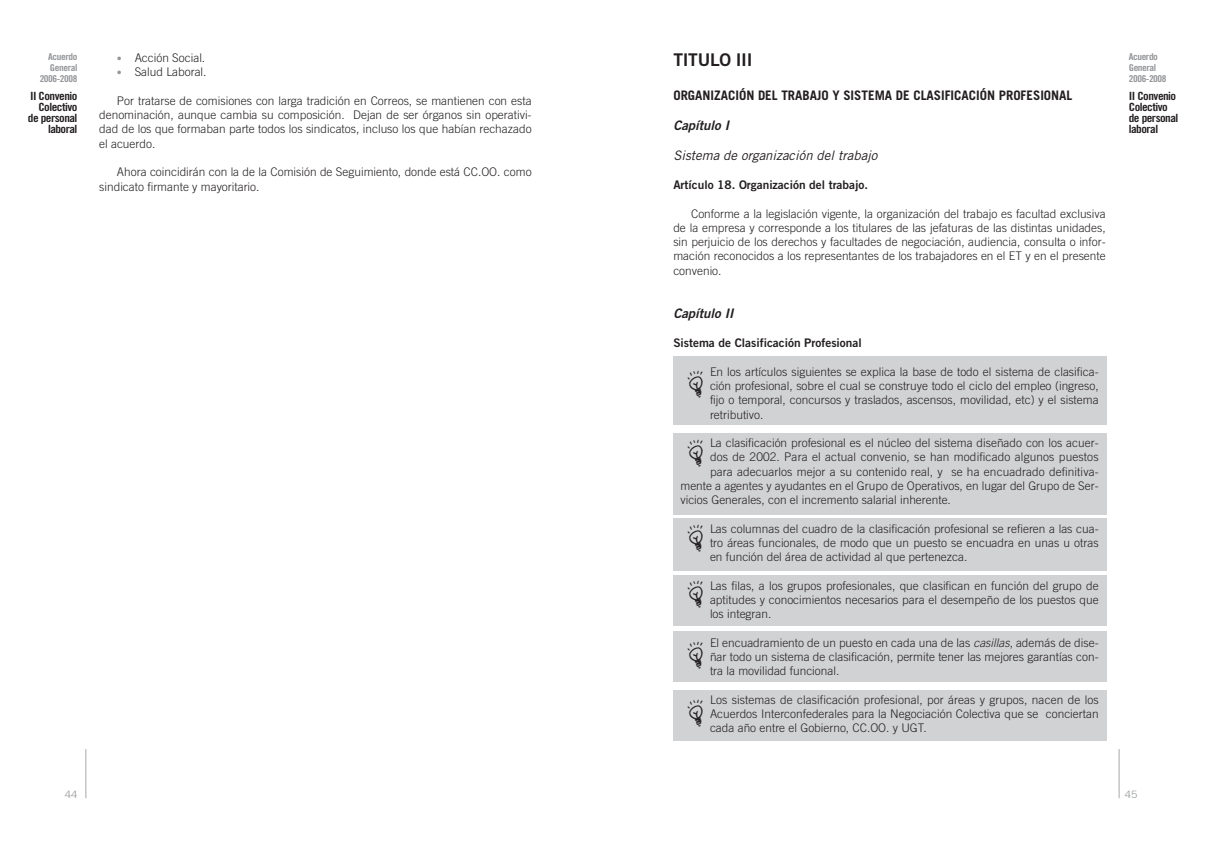
<style>
.page{position:relative;width:1205px;height:851px;background:#fff}
.page>*{position:absolute;margin:0;border:0;box-sizing:border-box;transform-origin:0 0}
.t1{font:17.5px "Trade Gothic LT Std Bd 2";letter-spacing:-.02em;color:#231f20}
.t2{font:700 13.12px "Trade Gothic LT Std";color:#231f20}
.t3{font:italic 13.12px "Trade Gothic LT Std";color:#231f20}
.t4{font:13.12px "Trade Gothic LT Std Bd 2 Obl";color:#231f20}
.t5{font:300 11.88px/14.2px "Trade Gothic LT Std";color:#231f20;text-align:justify}
.t6{font:11.88px "Trade Gothic LT Std Bd 2";color:#231f20}
.t7{font:11.38px/11px "Trade Gothic LT Std Bd Cn 20";letter-spacing:-.04em;color:#231f20;scale:1.12 1}
.t8{font:300 10.12px "Trade Gothic LT Std";color:#939598;scale:1.12 1}
.t9{font:9.38px/11px "Trade Gothic LT Std Bd Cn 20";letter-spacing:-.04em;color:#939598;scale:1.12 1}
.s1{font-size:10px;color:#939598}
.s2{font-style:italic}
</style>
<div class="page">
<div style="left:673px;top:690px;width:433px;height:50px;background:#d1d2d4"></div>
<div style="left:673px;top:631px;width:433px;height:51px;background:#d1d2d4"></div>
<div style="left:673px;top:574px;width:433px;height:51px;background:#d1d2d4"></div>
<div style="left:673px;top:518px;width:433px;height:52px;background:#d1d2d4"></div>
<div style="left:673px;top:433px;width:433px;height:81px;background:#d1d2d4"></div>
<div style="left:673px;top:356px;width:433px;height:69px;background:#d1d2d4"></div>
<hr style="left:1119px;top:749px;width:1px;height:49px;background:#a8a9ad">
<hr style="left:86px;top:749px;width:1px;height:49px;background:#a8a9ad">
<p class="t9" style="left:40px;top:52px;width:35px;text-align:right">Acuerdo<br>General<br>2006-2008</p>
<p class="t7" style="left:28px;top:92px;width:46px;text-align:right">II Convenio<br>Colectivo de personal laboral</p>
<p class="t5" style="left:117px;top:52px;width:90px"><span class="s1">•</span> Acción Social.</p>
<p class="t5" style="left:117px;top:66px;width:91px"><span class="s1">•</span> Salud Laboral.</p>
<p class="t5" style="left:99px;top:95px;width:434px;text-indent:18px">Por tratarse de comisiones con larga tradición en Correos, se mantienen con esta denominación, aunque cambia su composición. Dejan de ser órganos sin operativi&shy;dad de los que formaban parte todos los sindicatos, incluso los que habían rechazado el acuerdo.</p>
<p class="t5" style="left:99px;top:166px;width:434px;text-indent:18px">Ahora coincidirán con la de la Comisión de Seguimiento, donde está CC.OO. como sindicato firmante y mayoritario.</p>
<p class="t8" style="left:65px;top:790px;width:13px">44</p>
<h1 class="t1" style="left:673px;top:54px;width:81px">TITULO III</h1>
<p class="t2" style="left:673px;top:90px;width:400px">ORGANIZACIÓN DEL TRABAJO Y SISTEMA DE CLASIFICACIÓN PROFESIONAL</p>
<p class="t4" style="left:673px;top:120px;width:57px">Capítulo I</p>
<p class="t3" style="left:673px;top:150px;width:206px">Sistema de organización del trabajo</p>
<p class="t6" style="left:673px;top:180px;width:196px">Artículo 18. Organización del trabajo.</p>
<p class="t5" style="left:673px;top:207px;width:434px;text-indent:18px">Conforme a la legislación vigente, la organización del trabajo es facultad exclusiva de la empresa y corresponde a los titulares de las jefaturas de las distintas unidades, sin perjuicio de los derechos y facultades de negociación, audiencia, consulta o infor&shy;mación reconocidos a los representantes de los trabajadores en el ET y en el presente convenio.</p>
<p class="t4" style="left:673px;top:309px;width:62px">Capítulo II</p>
<p class="t6" style="left:673px;top:339px;width:190px">Sistema de Clasificación Profesional</p>
<p class="t5" style="left:710px;top:365px;width:390px">En los artículos siguientes se explica la base de todo el sistema de clasifica&shy;ción profesional, sobre el cual se construye todo el ciclo del empleo (ingreso, fijo o temporal, concursos y traslados, ascensos, movilidad, etc) y el sistema retributivo.</p>
<p class="t5" style="left:710px;top:437px;width:390px">La clasificación profesional es el núcleo del sistema diseñado con los acuer-</p>
<p class="t5" style="left:710px;top:451px;width:390px">dos de 2002. Para el actual convenio, se han modificado algunos puestos</p>
<p class="t5" style="left:710px;top:465px;width:390px">para adecuarlos mejor a su contenido real, y se ha encuadrado definitiva-</p>
<p class="t5" style="left:680px;top:479px;width:420px">mente a agentes y ayudantes en el Grupo de Operativos, en lugar del Grupo de Ser-</p>
<p class="t5" style="left:680px;top:494px;width:272px">vicios Generales, con el incremento salarial inherente.</p>
<p class="t5" style="left:710px;top:522px;width:390px">Las columnas del cuadro de la clasificación profesional se refieren a las cua&shy;tro áreas funcionales, de modo que un puesto se encuadra en unas u otras en función del área de actividad al que pertenezca.</p>
<p class="t5" style="left:710px;top:579px;width:390px">Las filas, a los grupos profesionales, que clasifican en función del grupo de aptitudes y conocimientos necesarios para el desempeño de los puestos que los integran.</p>
<p class="t5" style="left:710px;top:636px;width:390px">El encuadramiento de un puesto en cada una de las <span class="s2">casillas</span>, además de dise&shy;ñar todo un sistema de clasificación, permite tener las mejores garantías con&shy;tra la movilidad funcional.</p>
<p class="t5" style="left:710px;top:693px;width:390px">Los sistemas de clasificación profesional, por áreas y grupos, nacen de los Acuerdos Interconfederales para la Negociación Colectiva que se conciertan cada año entre el Gobierno, CC.OO. y UGT.</p>
<p class="t9" style="left:1129px;top:52px;width:35px">Acuerdo<br>General<br>2006-2008</p>
<p class="t7" style="left:1129px;top:92px;width:46px">II Convenio<br>Colectivo de personal laboral</p>
<p class="t8" style="left:1125px;top:790px;width:13px">45</p>
</div>
